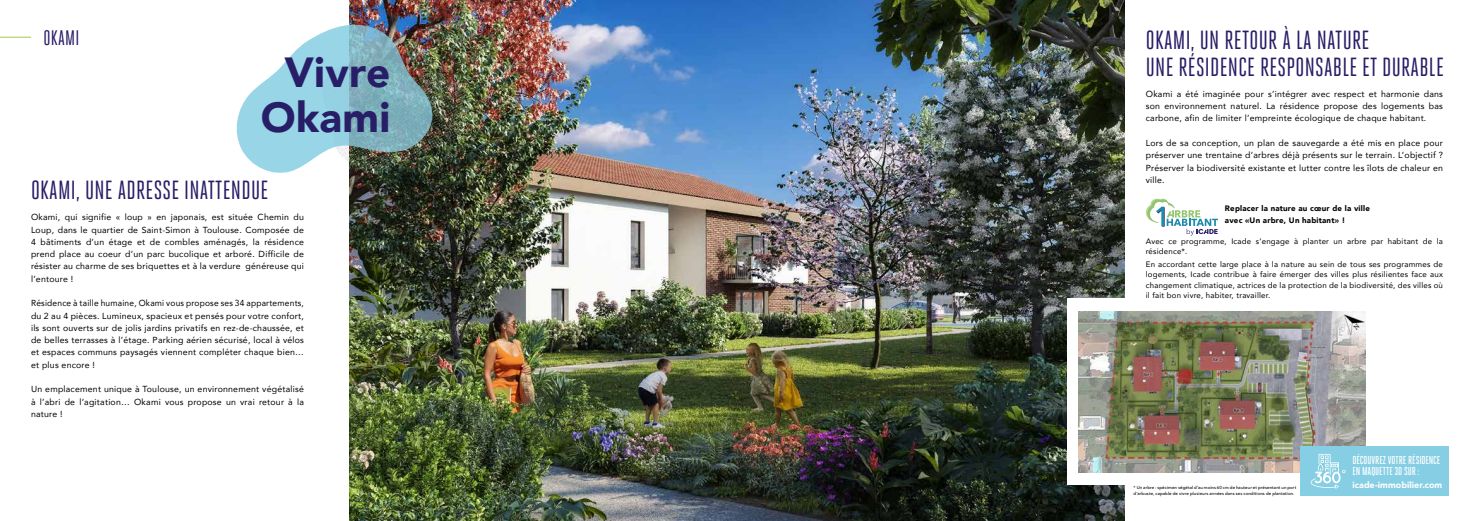
<style>
.page{position:relative;width:1474px;height:521px;background:#fff}
.page>*{position:absolute;margin:0;border:0;box-sizing:border-box;transform-origin:0 0}
.t1{font:900 42px/45.5px "Avenir";letter-spacing:.005em;color:#281d67;text-align:center}
.t2{font:26.25px/26.2px "Heroic Condensed";letter-spacing:.01em;color:#281d67}
.t3{font:21px "Heroic Condensed";letter-spacing:.01em;color:#281d67}
.t4{font:500 11.46px/11.5px "Heroic Condensed";letter-spacing:-.005em;color:#fff}
.t5{font:900 8.92px "Avenir";letter-spacing:.005em;color:#fff}
.t6{font:8.75px/12.2px "Avenir";letter-spacing:.025em;color:#000;text-align:justify}
.t7{font:8.75px/12.2px "Avenir";letter-spacing:.025em;color:#000;text-align:justify;scale:.96 1}
.t8{font:7.88px/10.5px "Avenir";letter-spacing:.025em;color:#000}
.t9{font:900 7.88px/11.4px "Avenir";letter-spacing:.025em;color:#000}
.t10{font:500 4.38px/6.1px "Avenir";letter-spacing:.025em;color:#000}
</style>
<div class="page">
<img style="left:350px;top:0;width:774px;height:521px">
<div style="left:1067px;top:299px;width:321px;height:186px;background:#fff"></div>
<img style="left:1078px;top:311px;width:286px;height:162px">
<img style="left:432px;top:64px;width:43px;height:106px">
<svg style="left:236px;top:23px;width:196px;height:154px"></svg>
<hr style="left:0;top:37px;width:31px;height:1px;background:#a2c748">
<svg style="left:1146px;top:199px;width:71px;height:37px"></svg>
<div style="left:1300px;top:446px;width:149px;height:50px;background:#85cee4"></div>
<svg style="left:1310px;top:454px;width:35px;height:35px"></svg>
<h3 class="t3" style="left:43px;top:26px;width:37px">OKAMI</h3>
<h1 class="t1" style="left:261px;top:49px;width:131px">Vivre<br>Okami</h1>
<h2 class="t2" style="left:31px;top:177px;width:239px">OKAMI, UNE ADRESSE INATTENDUE</h2>
<p class="t6" style="left:31px;top:211px;width:274px">Okami, qui signifie « loup » en japonais, est située Chemin du Loup, dans le quartier de Saint-Simon à Toulouse. Composée de 4 bâtiments d’un étage et de combles aménagés, la résidence prend place au coeur d’un parc bucolique et arboré. Difficile de résister au charme de ses briquettes et à la verdure généreuse qui l’entoure !</p>
<p class="t7" style="left:31px;top:297px;width:286px">Résidence à taille humaine, Okami vous propose ses 34 appartements, du 2 au 4 pièces. Lumineux, spacieux et pensés pour votre confort, ils sont ouverts sur de jolis jardins privatifs en rez-de-chaussée, et de belles terrasses à l’étage. Parking aérien sécurisé, local à vélos et espaces communs paysagés viennent compléter chaque bien… et plus encore !</p>
<p class="t6" style="left:31px;top:383px;width:274px">Un emplacement unique à Toulouse, un environnement végétalisé à l’abri de l’agitation… Okami vous propose un vrai retour à la nature !</p>
<h2 class="t2" style="left:1145px;top:27px;width:299px">OKAMI, UN RETOUR À LA NATURE<br>UNE RÉSIDENCE RESPONSABLE ET DURABLE</h2>
<p class="t6" style="left:1145px;top:87px;width:299px">Okami a été imaginée pour s’intégrer avec respect et harmonie dans son environnement naturel. La résidence propose des logements bas carbone, afin de limiter l’empreinte écologique de chaque habitant.</p>
<p class="t6" style="left:1145px;top:137px;width:299px">Lors de sa conception, un plan de sauvegarde a été mis en place pour préserver une trentaine d’arbres déjà présents sur le terrain. L’objectif ?<br>Préserver la biodiversité existante et lutter contre les îlots de chaleur en ville.</p>
<p class="t9" style="left:1224px;top:203px;width:146px">Replacer la nature au cœur de la ville avec «Un arbre, Un habitant» !</p>
<p class="t8" style="left:1145px;top:235px;width:299px">Avec ce programme, Icade s’engage à planter un arbre par habitant de la résidence*.</p>
<p class="t8" style="left:1145px;top:258px;width:299px;text-align:justify">En accordant cette large place à la nature au sein de tous ses programmes de logements, Icade contribue à faire émerger des villes plus résilientes face aux changement climatique, actrices de la protection de la biodiversité, des villes où il fait bon vivre, habiter, travailler.</p>
<p class="t10" style="left:1133px;top:484px;width:164px">* Un arbre : spécimen végétal d’au moins 60 cm de hauteur et présentant un port d’arbuste, capable de vivre plusieurs années dans ses conditions de plantation.</p>
<h3 class="t4" style="left:1352px;top:454px;width:89px">DÉCOUVREZ VOTRE RÉSIDENCE<br>EN MAQUETTE 3D SUR :</h3>
<p class="t5" style="left:1352px;top:477px;width:91px">icade-immobilier.com</p>
</div>
